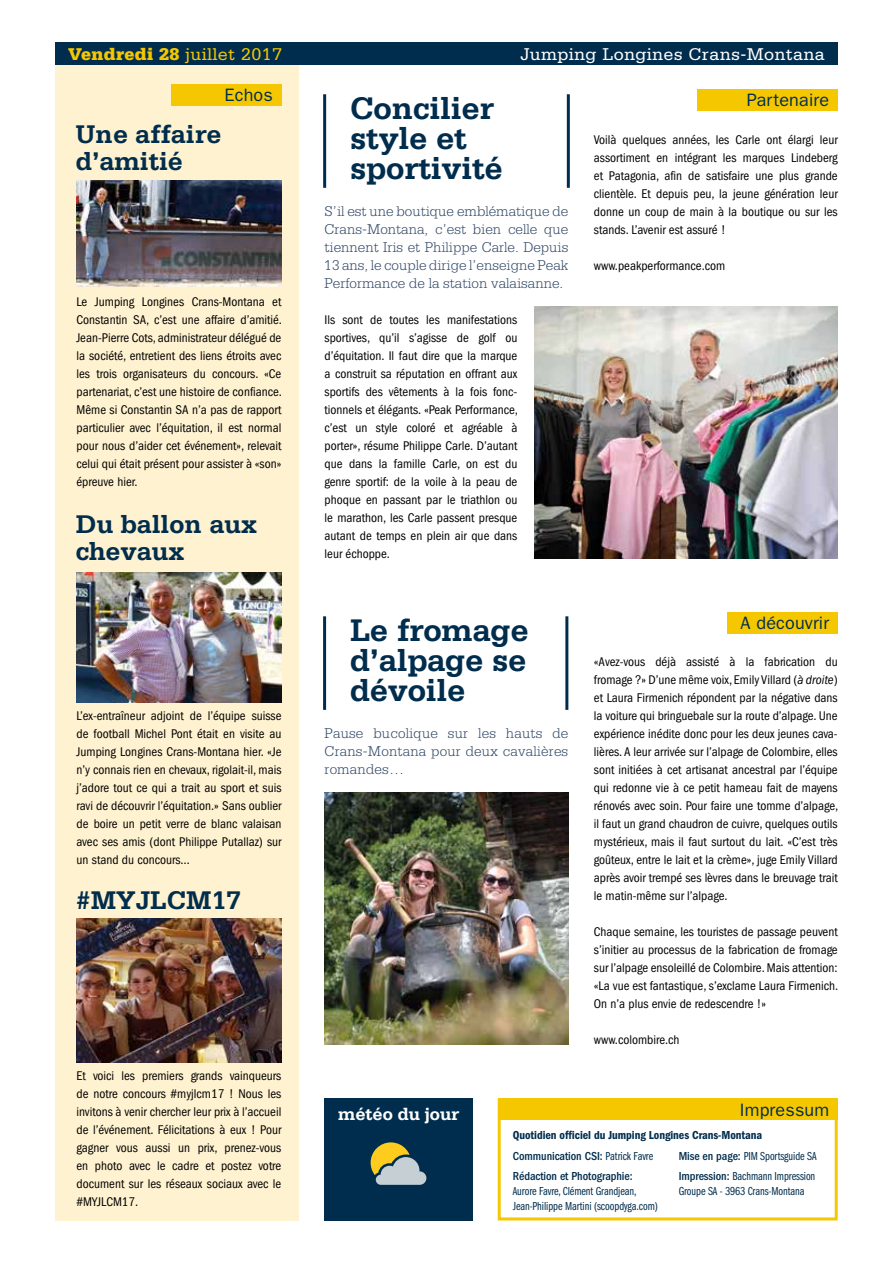
<style>
.page{position:relative;width:893px;height:1263px;background:#fff}
.page>*{position:absolute;margin:0;border:0;box-sizing:border-box;transform-origin:0 0}
.t1{font:700 33px/30px "Serifa Std";letter-spacing:-.01em;color:#002d4d}
.t2{font:700 27px/27px "Serifa Std";letter-spacing:-.005em;color:#002d4d}
.t3{font:700 18.3px "Serifa Std";letter-spacing:-.005em;color:#fff}
.t4{font:18px "ITC Franklin Gothic Std";letter-spacing:.01em;color:#002d4d}
.t5{font:18px "Serifa Std";letter-spacing:.02em;color:#fff}
.t6{font:18px "Serifa Std";letter-spacing:.02em;color:#f5c700}
.t7{font:300 15px/18px "Serifa Std";letter-spacing:.005em;color:#2f4665;text-align:justify}
.t8{font:condensed 13.05px/18px "ITC Franklin Gothic Std";color:#000;text-align:justify}
.t9{font:12px/15px "ITC Franklin Gothic Std Bk Cp";letter-spacing:-.005em;color:#002d4d}
.t10{font:500 condensed 12px/19.2px "ITC Franklin Gothic Std";letter-spacing:-.005em;color:#002d4d}
.t11{font:12px "ITC Franklin Gothic Std Dm Cd";letter-spacing:-.005em;color:#002d4d}
.s1{font-weight:900}
.s2{font-style:italic}
.s3{font-family:"ITC Franklin Gothic Std Bk Cp";font-weight:400;font-stretch:normal}
.s4{font-family:"ITC Franklin Gothic Std";font-weight:500;font-stretch:condensed}
</style>
<div class="page">
<div style="left:55px;top:48px;width:244px;height:1172px;background:#fff2d0"></div>
<img style="left:534px;top:306px;width:304px;height:252px">
<div style="left:171px;top:85px;width:110px;height:21px;background:#f5c700"></div>
<hr style="left:323px;top:94px;width:3px;height:94px;background:#002d4d">
<hr style="left:567px;top:94px;width:3px;height:94px;background:#002d4d">
<img style="left:325px;top:792px;width:243px;height:252px">
<hr style="left:323px;top:616px;width:3px;height:94px;background:#002d4d">
<hr style="left:565px;top:616px;width:3px;height:94px;background:#002d4d">
<div style="left:325px;top:1098px;width:148px;height:122px;background:#002d4d"></div>
<svg style="left:371px;top:1142px;width:55px;height:43px"></svg>
<div style="left:697px;top:89px;width:141px;height:21px;background:#f5c700"></div>
<div style="left:727px;top:612px;width:111px;height:21px;background:#f5c700"></div>
<img style="left:77px;top:180px;width:204px;height:106px">
<img style="left:77px;top:573px;width:204px;height:129px">
<img style="left:77px;top:918px;width:204px;height:144px">
<div style="left:55px;top:43px;width:783px;height:22px;background:#002d4d"></div>
<div style="left:498px;top:1099px;width:340px;height:121px;border:3px solid #f5c700"></div>
<div style="left:498px;top:1099px;width:340px;height:21px;background:#f5c700"></div>
<h3 class="t6" style="left:68px;top:44px;width:216px"><span class="s1">Vendredi 28</span> juillet 2017</h3>
<h3 class="t4" style="left:225px;top:85px;width:50px">Echos</h3>
<h2 class="t2" style="left:76px;top:120px;width:147px">Une affaire d’amitié</h2>
<p class="t8" style="left:77px;top:293px;width:207px">Le Jumping Longines Crans-Montana et Constantin SA, c’est une affaire d’amitié.<br>Jean-Pierre Cots, administrateur délégué de la société, entretient des liens étroits avec les trois organisateurs du concours. «Ce partenariat, c’est une histoire de confiance.<br>Même si Constantin SA n’a pas de rapport particulier avec l’équitation, il est normal pour nous d’aider cet événement», relevait celui qui était présent pour assister à «son» épreuve hier.</p>
<h2 class="t2" style="left:76px;top:511px;width:183px">Du ballon aux chevaux</h2>
<p class="t8" style="left:77px;top:707px;width:206px">L’ex-entraîneur adjoint de l’équipe suisse de football Michel Pont était en visite au Jumping Longines Crans-Montana hier. «Je n’y connais rien en chevaux, rigolait-il, mais j’adore tout ce qui a trait au sport et suis ravi de découvrir l’équitation.» Sans oublier de boire un petit verre de blanc valaisan avec ses amis (dont Philippe Putallaz) sur un stand du concours…</p>
<h2 class="t2" style="left:76px;top:886px;width:167px">#MYJLCM17</h2>
<p class="t8" style="left:77px;top:1067px;width:206px">Et voici les premiers grands vainqueurs de notre concours #myjlcm17 ! Nous les invitons à venir chercher leur prix à l’accueil de l’événement. Félicitations à eux ! Pour gagner vous aussi un prix, prenez-vous en photo avec le cadre et postez votre document sur les réseaux sociaux avec le #MYJLCM17.</p>
<h3 class="t5" style="left:520px;top:44px;width:306px">Jumping Longines Crans-Montana</h3>
<h1 class="t1" style="left:350px;top:93px;width:154px">Concilier style et sportivité</h1>
<p class="t7" style="left:325px;top:202px;width:245px">S’il est une boutique emblématique de Crans-Montana, c’est bien celle que tiennent Iris et Philippe Carle. Depuis 13 ans, le couple dirige l’enseigne Peak Performance de la station valaisanne.</p>
<p class="t8" style="left:325px;top:311px;width:195px">Ils sont de toutes les manifestations sportives, qu’il s’agisse de golf ou d’équitation. Il faut dire que la marque a construit sa réputation en offrant aux sportifs des vêtements à la fois fonc&shy;tionnels et élégants. «Peak Performance, c’est un style coloré et agréable à porter», résume Philippe Carle. D’autant que dans la famille Carle, on est du genre sportif: de la voile à la peau de phoque en passant par le triathlon ou le marathon, les Carle passent presque autant de temps en plein air que dans leur échoppe.</p>
<h1 class="t1" style="left:350px;top:615px;width:180px;text-align:justify">Le fromage d’alpage se dévoile</h1>
<p class="t7" style="left:325px;top:724px;width:245px">Pause bucolique sur les hauts de Crans-Montana pour deux cavalières romandes…</p>
<h3 class="t3" style="left:338px;top:1103px;width:122px">météo du jour</h3>
<h3 class="t4" style="left:747px;top:89px;width:84px">Partenaire</h3>
<p class="t8" style="left:594px;top:131px;width:245px">Voilà quelques années, les Carle ont élargi leur assortiment en intégrant les marques Lindeberg et Patagonia, afin de satisfaire une plus grande clientèle. Et depuis peu, la jeune génération leur donne un coup de main à la boutique ou sur les stands. L’avenir est assuré !</p>
<p class="t8" style="left:594px;top:257px;width:133px">www.peakperformance.com</p>
<h3 class="t4" style="left:741px;top:612px;width:90px">A découvrir</h3>
<p class="t8" style="left:594px;top:653px;width:246px">«Avez-vous déjà assisté à la fabrication du fromage ?» D’une même voix, Emily Villard (<span class="s2">à droite</span>) et Laura Firmenich répondent par la négative dans la voiture qui bringuebale sur la route d’alpage. Une expérience inédite donc pour les deux jeunes cava&shy;lières. A leur arrivée sur l’alpage de Colombire, elles sont initiées à cet artisanat ancestral par l’équipe qui redonne vie à ce petit hameau fait de mayens rénovés avec soin. Pour faire une tomme d’alpage, il faut un grand chaudron de cuivre, quelques outils mystérieux, mais il faut surtout du lait. «C’est très goûteux, entre le lait et la crème», juge Emily Villard après avoir trempé ses lèvres dans le breuvage trait le matin-même sur l’alpage.</p>
<p class="t8" style="left:594px;top:923px;width:246px">Chaque semaine, les touristes de passage peuvent s’initier au processus de la fabrication de fromage sur l’alpage ensoleillé de Colombire. Mais attention: «La vue est fantastique, s’exclame Laura Firmenich.<br>On n’a plus envie de redescendre !»</p>
<p class="t8" style="left:594px;top:1031px;width:87px">www.colombire.ch</p>
<h3 class="t4" style="left:740px;top:1099px;width:91px">Impressum</h3>
<p class="t11" style="left:513px;top:1128px;width:251px">Quotidien officiel du Jumping Longines Crans-Montana</p>
<p class="t10" style="left:513px;top:1147px;width:142px">Communication CSI: <span class="s3">Patrick Favre<br></span>Rédaction et Photographie:</p>
<p class="t9" style="left:513px;top:1183px;width:147px">Aurore Favre, Clément Grandjean,<br>Jean-Philippe Martini (scoopdyga.com)</p>
<p class="t9" style="left:679px;top:1147px;width:139px;line-height:19.2px"><span class="s4">Mise en page:</span> PIM Sportsguide SA<br><span class="s4">Impression:</span> Bachmann Impression</p>
<p class="t9" style="left:679px;top:1183px;width:127px">Groupe SA - 3963 Crans-Montana</p>
</div>
